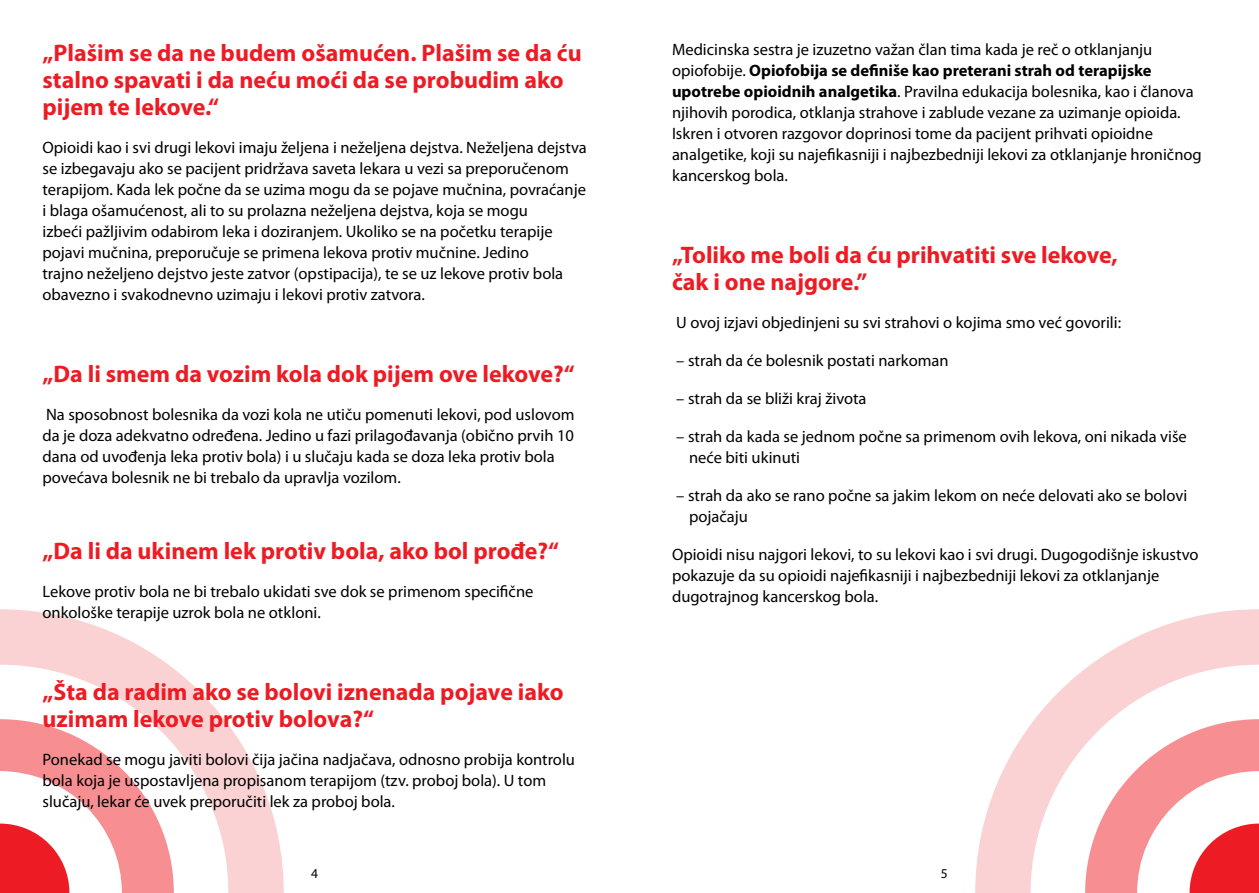
<style>
.page{position:relative;width:1259px;height:893px;background:#fff}
.page>*{position:absolute;margin:0;border:0;box-sizing:border-box;transform-origin:0 0}
.t1{font:700 24px/27px "Myriad Pro";color:#ed1c24}
.t2{font:16.5px/21px "Myriad Pro";color:#000}
.t3{font:13.5px "Myriad Pro";color:#000}
.s1{font-weight:700}
</style>
<div class="page">
<svg style="left:0;top:609px;width:284px;height:284px"></svg>
<svg style="left:0;top:665px;width:228px;height:228px"></svg>
<svg style="left:0;top:719px;width:174px;height:174px"></svg>
<svg style="left:975px;top:609px;width:284px;height:284px"></svg>
<svg style="left:1030px;top:665px;width:229px;height:228px"></svg>
<svg style="left:1085px;top:719px;width:174px;height:174px"></svg>
<h1 class="t1" style="left:43px;top:38px;width:541px">„Plašim se da ne budem ošamućen. Plašim se da ću stalno spavati i da neću moći da se probudim ako pijem te lekove.“</h1>
<p class="t2" style="left:43px;top:136px;width:546px">Opioidi kao i svi drugi lekovi imaju željena i neželjena dejstva. Neželjena dejstva se izbegavaju ako se pacijent pridržava saveta lekara u vezi sa preporučenom terapijom. Kada lek počne da se uzima mogu da se pojave mučnina, povraćanje i blaga ošamućenost, ali to su prolazna neželjena dejstva, koja se mogu<br>izbeći pažljivim odabirom leka i doziranjem. Ukoliko se na početku terapije pojavi mučnina, preporučuje se primena lekova protiv mučnine. Jedino<br>trajno neželjeno dejstvo jeste zatvor (opstipacija), te se uz lekove protiv bola obavezno i svakodnevno uzimaju i lekovi protiv zatvora.</p>
<h1 class="t1" style="left:43px;top:359px;width:534px">„Da li smem da vozim kola dok pijem ove lekove?“</h1>
<p class="t2" style="left:43px;top:403px;width:533px">Na sposobnost bolesnika da vozi kola ne utiču pomenuti lekovi, pod uslovom da je doza adekvatno određena. Jedino u fazi prilagođavanja (obično prvih 10 dana od uvođenja leka protiv bola) i u slučaju kada se doza leka protiv bola povećava bolesnik ne bi trebalo da upravlja vozilom.</p>
<h1 class="t1" style="left:43px;top:536px;width:518px">„Da li da ukinem lek protiv bola, ako bol prođe?“</h1>
<p class="t2" style="left:43px;top:580px;width:492px">Lekove protiv bola ne bi trebalo ukidati sve dok se primenom specifične onkološke terapije uzrok bola ne otkloni.</p>
<h1 class="t1" style="left:43px;top:677px;width:522px">„Šta da radim ako se bolovi iznenada pojave iako uzimam lekove protiv bolova?“</h1>
<p class="t2" style="left:43px;top:748px;width:534px">Ponekad se mogu javiti bolovi čija jačina nadjačava, odnosno probija kontrolu bola koja je uspostavljena propisanom terapijom (tzv. proboj bola). U tom slučaju, lekar će uvek preporučiti lek za proboj bola.</p>
<p class="t2" style="left:672px;top:39px;width:531px">Medicinska sestra je izuzetno važan član tima kada je reč o otklanjanju opiofobije. <span class="s1">Opiofobija se definiše kao preterani strah od terapijske upotrebe opioidnih analgetika</span>. Pravilna edukacija bolesnika, kao i članova njihovih porodica, otklanja strahove i zablude vezane za uzimanje opioida.<br>Iskren i otvoren razgovor doprinosi tome da pacijent prihvati opioidne analgetike, koji su najefikasniji i najbezbedniji lekovi za otklanjanje hroničnog kancerskog bola.</p>
<h1 class="t1" style="left:672px;top:241px;width:447px">„Toliko me boli da ću prihvatiti sve lekove, čak i one najgore.’’</h1>
<p class="t2" style="left:676px;top:312px;width:446px">U ovoj izjavi objedinjeni su svi strahovi o kojima smo već govorili:</p>
<p class="t2" style="left:676px;top:350px;width:274px">– strah da će bolesnik postati narkoman</p>
<p class="t2" style="left:676px;top:388px;width:192px">– strah da se bliži kraj života</p>
<p class="t2" style="left:689px;top:426px;width:499px;text-indent:-13px">– strah da kada se jednom počne sa primenom ovih lekova, oni nikada više neće biti ukinuti</p>
<p class="t2" style="left:689px;top:485px;width:500px;text-indent:-13px">– strah da ako se rano počne sa jakim lekom on neće delovati ako se bolovi pojačaju</p>
<p class="t2" style="left:672px;top:544px;width:528px">Opioidi nisu najgori lekovi, to su lekovi kao i svi drugi. Dugogodišnje iskustvo pokazuje da su opioidi najefikasniji i najbezbedniji lekovi za otklanjanje dugotrajnog kancerskog bola.</p>
<p class="t3" style="left:311px;top:865px;width:8px">4</p>
<p class="t3" style="left:940px;top:865px;width:8px">5</p>
</div>
